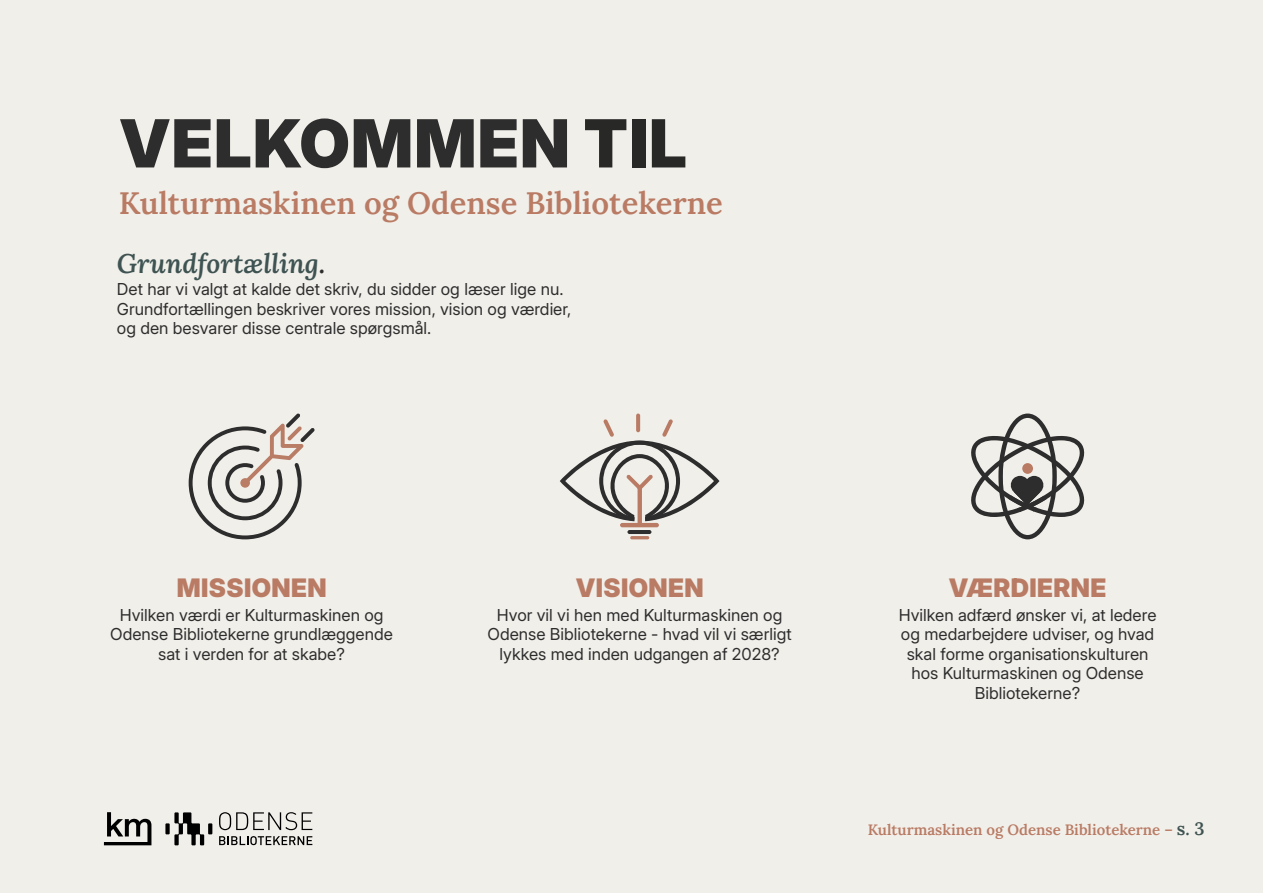
<style>
.page{position:relative;width:1263px;height:893px;background:#f1efea}
.page>*{position:absolute;margin:0;border:0;box-sizing:border-box;transform-origin:0 0}
.t1{font:900 66.3px "Inter 24 pt";letter-spacing:.015em;color:#2d2d2d}
.t2{font:600 30.9px "Lora";color:#b97b64}
.t3{font:italic 600 27px "Lora";color:#3e5352}
.t4{font:900 25.5px "Inter 24 pt";letter-spacing:.015em;color:#b97b64}
.t5{font:16.5px/19.5px "Inter 24 pt";color:#2d2d2d;text-align:center}
.t6{font:600 15px "Lora";color:#b97b64}
.s1{color:#282827}
.s2{color:#2d2d2d}
.s3{font-size:18px;color:#3e5352}
</style>
<div class="page">
<svg style="left:189px;top:414px;width:126px;height:125px"></svg>
<svg style="left:971px;top:414px;width:113px;height:125px"></svg>
<svg style="left:636px;top:414px;width:4px;height:18px"></svg>
<svg style="left:560px;top:419px;width:159px;height:102px"></svg>
<div style="left:637px;top:486px;width:5px;height:40px;background:#b97b64;border-radius:2px"></div>
<hr style="left:620px;top:523px;width:39px;height:4px;background:#b97b64;border-radius:2px">
<hr style="left:627px;top:530px;width:24px;height:4px;background:#2d2d2d;border-radius:2px">
<hr style="left:630px;top:536px;width:19px;height:3px;background:#b97b64;border-radius:2px">
<svg style="left:104px;top:812px;width:47px;height:33px"></svg>
<svg style="left:219px;top:812px;width:93px;height:18px"></svg>
<svg style="left:219px;top:836px;width:93px;height:9px"></svg>
<svg style="left:208px;top:823px;width:4px;height:11px"></svg>
<div style="left:165px;top:823px;width:5px;height:11px;background:#000"></div>
<svg style="left:174px;top:812px;width:30px;height:33px"></svg>
<h1 class="t1" style="left:119px;top:93px;width:569px">VELKOMMEN <span class="s1">TIL</span></h1>
<h2 class="t2" style="left:119px;top:178px;width:606px">Kulturmaskinen og Odense Bibliotekerne</h2>
<h3 class="t3" style="left:117px;top:244px;width:210px">Grundfortælling<span class="s2">.</span></h3>
<p class="t5" style="left:117px;top:279px;width:456px;text-align:left">Det har vi valgt at kalde det skriv, du sidder og læser lige nu.<br>Grundfortællingen beskriver vores mission, vision og værdier, og den besvarer disse centrale spørgsmål.</p>
<h3 class="t4" style="left:177px;top:568px;width:151px">MISSIONEN</h3>
<p class="t5" style="left:110px;top:604px;width:284px">Hvilken værdi er Kulturmaskinen og<br>Odense Bibliotekerne grundlæggende sat i verden for at skabe?</p>
<h3 class="t4" style="left:576px;top:568px;width:129px">VISIONEN</h3>
<p class="t5" style="left:487px;top:604px;width:306px">Hvor vil vi hen med Kulturmaskinen og<br>Odense Bibliotekerne - hvad vil vi særligt lykkes med inden udgangen af 2028?</p>
<h3 class="t4" style="left:949px;top:568px;width:159px">VÆRDIERNE</h3>
<p class="t5" style="left:899px;top:604px;width:259px">Hvilken adfærd ønsker vi, at ledere og medarbejdere udviser, og hvad skal forme organisationskulturen hos Kulturmaskinen og Odense<br>Bibliotekerne?</p>
<p class="t6" style="left:868px;top:817px;width:338px">Kulturmaskinen og Odense Bibliotekerne – <span class="s3">s. 3</span></p>
</div>
